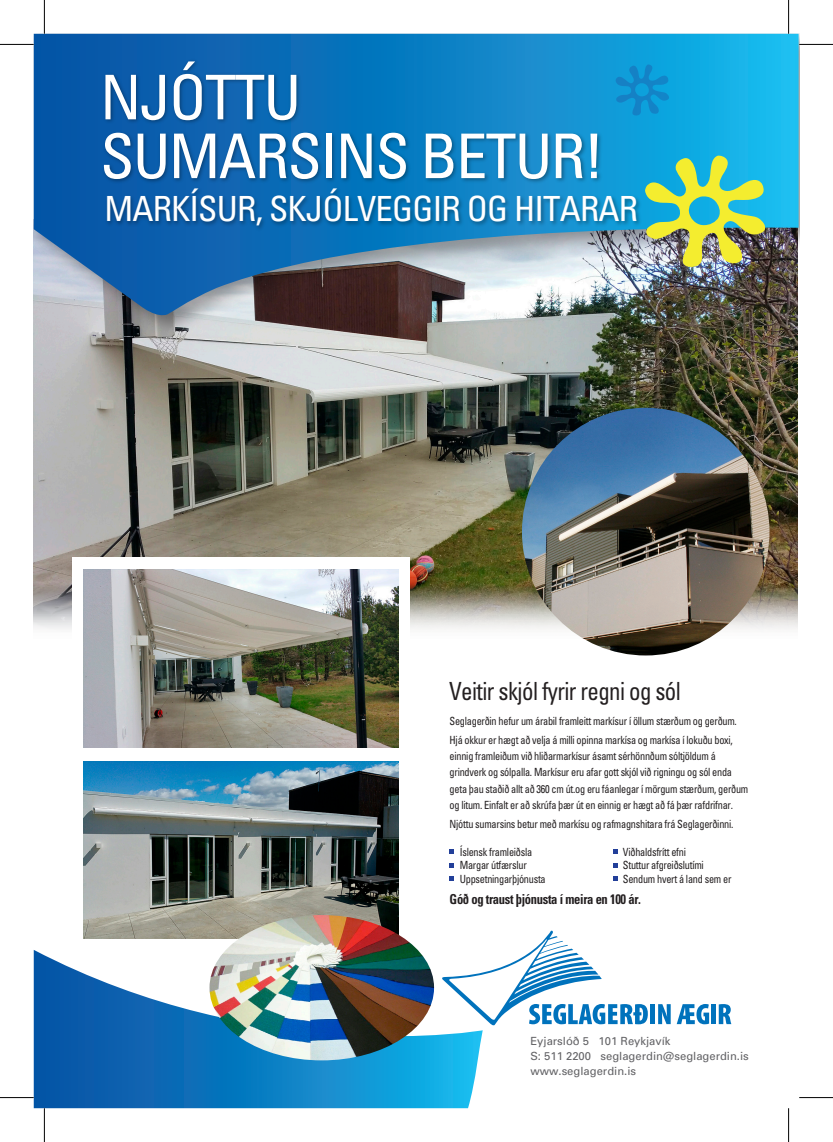
<style>
.page{position:relative;width:833px;height:1142px;background:#fff}
.page>*{position:absolute;margin:0;border:0;box-sizing:border-box;transform-origin:0 0}
.t1{font:condensed 61.62px/58.8px "Univers";letter-spacing:-.025em;color:#fff}
.t2{font:condensed 34.62px "Univers";letter-spacing:-.025em;color:#fff}
.t3{font:condensed 25px "Univers";letter-spacing:-.025em;color:#231f20;scale:.91 1}
.t4{font:700 condensed 13.75px "Univers";letter-spacing:-.025em;color:#231f20;scale:.91 1}
.t5{font:condensed 11.25px/16.2px "Univers";letter-spacing:-.025em;color:#231f20;scale:.91 1}
.t6{font:11.25px/15px "Univers";color:#636366}
</style>
<div class="page">
<img style="left:34px;top:343px;width:763px;height:241px">
<img style="left:34px;top:318px;width:757px;height:25px">
<img style="left:34px;top:34px;width:757px;height:284px">
<svg style="left:34px;top:584px;width:763px;height:72px"></svg>
<div style="left:72px;top:557px;width:337px;height:395px;background:#fff"></div>
<svg style="left:34px;top:950px;width:449px;height:157px"></svg>
<svg style="left:441px;top:930px;width:207px;height:96px"></svg>
<div style="left:650px;top:1003px;width:5px;height:20px;background:#0072bc"></div>
<svg style="left:658px;top:1004px;width:13px;height:19px"></svg>
<svg style="left:677px;top:1004px;width:32px;height:20px"></svg>
<div style="left:711px;top:1003px;width:5px;height:20px;background:#0072bc"></div>
<svg style="left:719px;top:1004px;width:12px;height:19px"></svg>
<img style="left:645px;top:155px;width:120px;height:113px">
<img style="left:101px;top:185px;width:543px;height:52px">
<img style="left:97px;top:58px;width:513px;height:143px">
<svg style="left:616px;top:64px;width:53px;height:51px;background:#0f94d3"></svg>
<img style="left:83px;top:569px;width:315px;height:178px">
<img style="left:83px;top:761px;width:315px;height:177px">
<img style="left:522px;top:407px;width:247px;height:248px;border-radius:124px">
<img style="left:791px;top:34px;width:8px;height:309px">
<img style="left:209px;top:914px;width:225px;height:146px">
<svg style="left:450px;top:849px;width:4px;height:4px"></svg>
<svg style="left:450px;top:863px;width:4px;height:4px"></svg>
<svg style="left:450px;top:876px;width:4px;height:4px"></svg>
<svg style="left:613px;top:849px;width:4px;height:4px"></svg>
<svg style="left:613px;top:863px;width:4px;height:4px"></svg>
<svg style="left:613px;top:876px;width:4px;height:4px"></svg>
<hr style="left:0;top:44px;width:34px;height:1px;background:#000">
<hr style="left:799px;top:44px;width:34px;height:1px;background:#000">
<hr style="left:0;top:1097px;width:34px;height:1px;background:#000">
<hr style="left:799px;top:1097px;width:34px;height:1px;background:#000">
<hr style="left:44px;top:0;width:1px;height:34px;background:#000">
<hr style="left:44px;top:1107px;width:1px;height:34px;background:#000">
<hr style="left:788px;top:0;width:1px;height:34px;background:#000">
<hr style="left:788px;top:1107px;width:1px;height:34px;background:#000">
<h1 class="t1" style="left:100px;top:67px;width:505px">NJÓTTU<br>SUMARSINS BETUR!</h1>
<h2 class="t2" style="left:104px;top:187px;width:535px">MARKÍSUR, SKJÓLVEGGIR OG HITARAR</h2>
<h3 class="t3" style="left:449px;top:675px;width:256px">Veitir skjól fyrir regni og sól</h3>
<p class="t5" style="left:450px;top:711px;width:317px;line-height:18.8px">Seglagerðin hefur um árabil framleitt markísur í öllum stærðum og gerðum.<br>Hjá okkur er hægt að velja á milli opinna markísa og markísa í lokuðu boxi,</p>
<p class="t5" style="left:450px;top:747px;width:330px">einnig framleiðum við hliðarmarkísur ásamt sérhönnðum sóltjöldum á grindverk og sólpalla. Markísur eru afar gott skjól við rigningu og sól enda geta þau staðið allt að 360 cm út.og eru fáanlegar í mörgum stærðum, gerðum og litum. Einfalt er að skrúfa þær út en einnig er hægt að fá þær rafdrifnar.</p>
<p class="t5" style="left:450px;top:815px;width:313px">Njóttu sumarsins betur með markísu og rafmagnshitara frá Seglagerðinni.</p>
<p class="t5" style="left:460px;top:843px;width:81px">Íslensk framleiðsla</p>
<p class="t5" style="left:623px;top:843px;width:71px">Viðhaldsfrítt efni</p>
<p class="t5" style="left:460px;top:856px;width:75px">Margar útfærslur</p>
<p class="t5" style="left:623px;top:856px;width:90px">Stuttur afgreiðslutími</p>
<p class="t5" style="left:460px;top:870px;width:96px">Uppsetningarþjónusta</p>
<p class="t5" style="left:623px;top:870px;width:121px">Sendum hvert á land sem er</p>
<p class="t4" style="left:450px;top:890px;width:212px">Góð og traust þjónusta í meira en 100 ár.</p>
<p class="t6" style="left:530px;top:1033px;width:220px">Eyjarslóð 5 101 Reykjavík<br>S: 511 2200 seglagerdin@seglagerdin.is www.seglagerdin.is</p>
</div>
